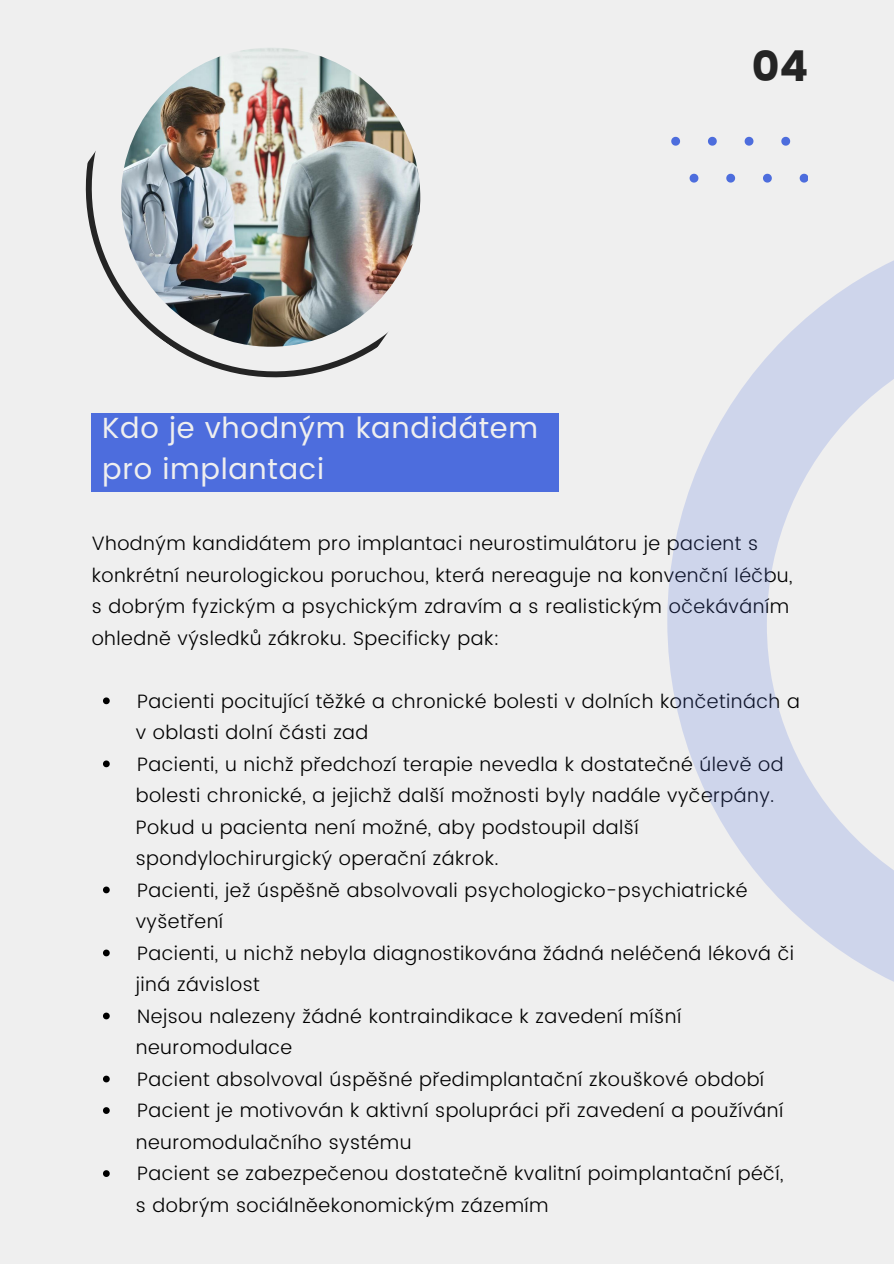
<style>
.page{position:relative;width:894px;height:1264px;background:#fff}
.page>*{position:absolute;margin:0;border:0;box-sizing:border-box;transform-origin:0 0}
.t1{font:42.6px "Poppins";color:#242424}
.t2{font:29.1px/40.5px "Poppins";letter-spacing:.025em;color:#efefef}
.t3{font:300 19.35px/31.5px "Poppins";letter-spacing:.025em;color:#000}
</style>
<div class="page">
<div style="left:0;top:0;width:893px;height:1263px;background:#efefef"></div>
<div style="left:92px;top:413px;width:466px;height:78px;background:#4d6ddd"></div>
<svg style="left:671px;top:137px;width:9px;height:9px"></svg>
<svg style="left:708px;top:137px;width:8px;height:9px"></svg>
<svg style="left:744px;top:137px;width:9px;height:9px"></svg>
<svg style="left:781px;top:137px;width:9px;height:9px"></svg>
<svg style="left:689px;top:174px;width:9px;height:9px"></svg>
<svg style="left:726px;top:174px;width:9px;height:9px"></svg>
<svg style="left:763px;top:174px;width:8px;height:9px"></svg>
<svg style="left:799px;top:174px;width:8px;height:9px"></svg>
<svg style="left:103px;top:697px;width:7px;height:7px"></svg>
<svg style="left:103px;top:760px;width:7px;height:7px"></svg>
<svg style="left:103px;top:886px;width:7px;height:7px"></svg>
<svg style="left:103px;top:949px;width:7px;height:7px"></svg>
<svg style="left:103px;top:1012px;width:7px;height:7px"></svg>
<svg style="left:103px;top:1075px;width:7px;height:7px"></svg>
<svg style="left:103px;top:1107px;width:7px;height:6px"></svg>
<svg style="left:103px;top:1170px;width:7px;height:6px"></svg>
<svg style="left:667px;top:261px;width:226px;height:720px"></svg>
<img style="left:121px;top:48px;width:299px;height:299px;border-radius:50%">
<img style="left:85px;top:89px;width:335px;height:355px">
<p class="t2" style="left:102px;top:407px;width:437px">Kdo je vhodným kandidátem pro implantaci</p>
<p class="t1" style="left:751px;top:42px;width:58px">04</p>
<p class="t3" style="left:92px;top:527px;width:702px">Vhodným kandidátem pro implantaci neurostimulátoru je pacient s konkrétní neurologickou poruchou, která nereaguje na konvenční léčbu, s dobrým fyzickým a psychickým zdravím a s realistickým očekáváním ohledně výsledků zákroku. Specificky pak:</p>
<p class="t3" style="left:137px;top:685px;width:664px">Pacienti pocitující těžké a chronické bolesti v dolních končetinách a</p>
<p class="t3" style="left:136px;top:716px;width:234px">v oblasti dolní části zad</p>
<p class="t3" style="left:137px;top:748px;width:647px">Pacienti, u nichž předchozí terapie nevedla k dostatečné úlevě od</p>
<h1 class="t3" style="left:136px;top:779px;width:640px">bolesti chronické, a jejichž další možnosti byly nadále vyčerpány.</h1>
<p class="t3" style="left:136px;top:811px;width:504px">Pokud u pacienta není možné, aby podstoupil další</p>
<p class="t3" style="left:136px;top:842px;width:364px">spondylochirurgický operační zákrok.</p>
<p class="t3" style="left:137px;top:874px;width:611px">Pacienti, jež úspěšně absolvovali psychologicko-psychiatrické</p>
<p class="t3" style="left:136px;top:905px;width:89px">vyšetření</p>
<p class="t3" style="left:137px;top:937px;width:658px">Pacienti, u nichž nebyla diagnostikována žádná neléčená léková či</p>
<p class="t3" style="left:136px;top:968px;width:126px">jiná závislost</p>
<p class="t3" style="left:137px;top:1000px;width:545px">Nejsou nalezeny žádné kontraindikace k zavedení míšní</p>
<p class="t3" style="left:136px;top:1031px;width:158px">neuromodulace</p>
<p class="t3" style="left:137px;top:1063px;width:628px">Pacient absolvoval úspěšné předimplantační zkouškové období</p>
<p class="t3" style="left:137px;top:1094px;width:647px">Pacient je motivován k aktivní spolupráci při zavedení a používání</p>
<p class="t3" style="left:136px;top:1126px;width:277px">neuromodulačního systému</p>
<p class="t3" style="left:137px;top:1157px;width:647px">Pacient se zabezpečenou dostatečně kvalitní poimplantační péčí,</p>
<p class="t3" style="left:136px;top:1189px;width:414px">s dobrým sociálněekonomickým zázemím</p>
</div>
